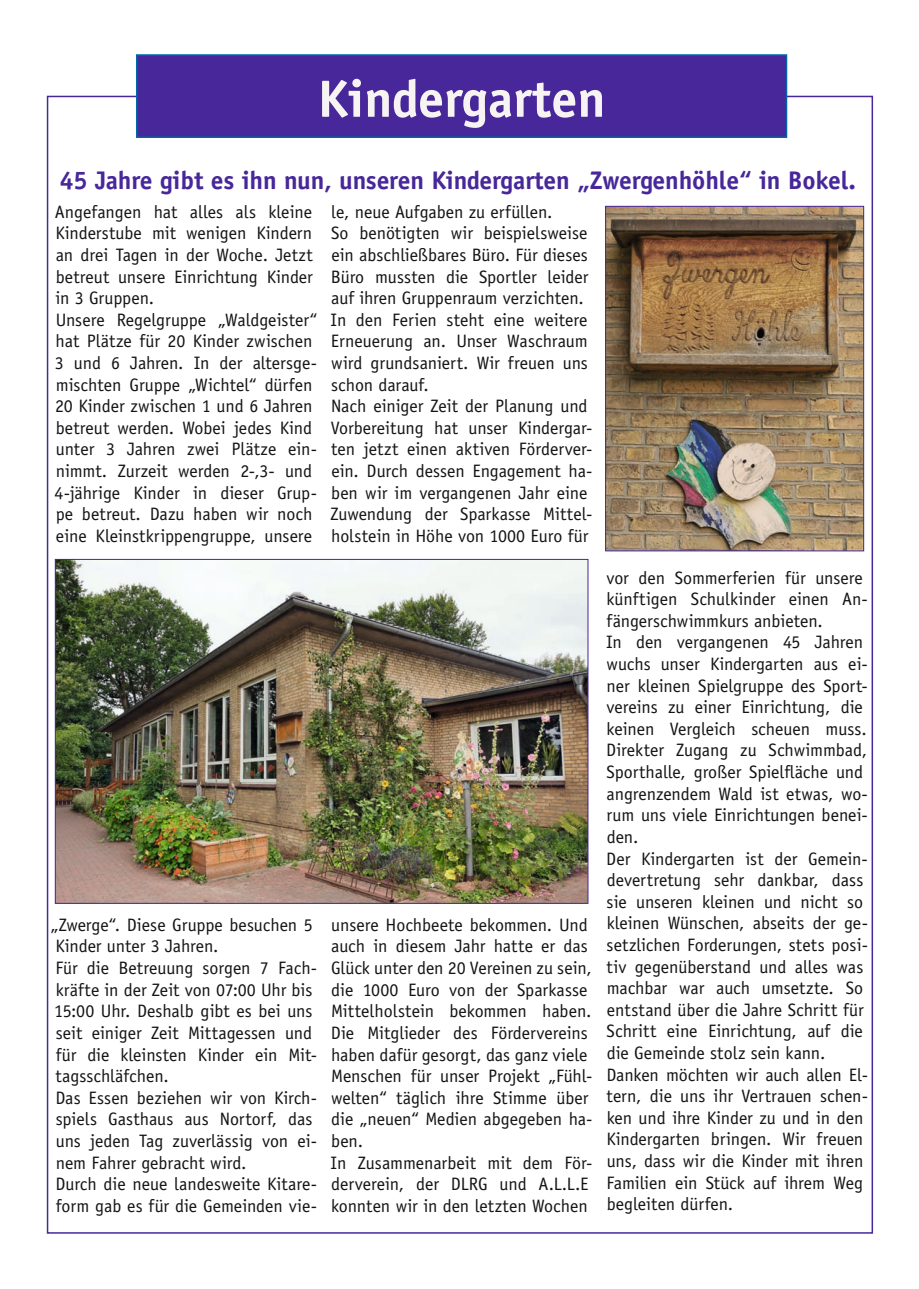
<style>
.page{position:relative;width:919px;height:1289px;background:#fff}
.page>*{position:absolute;margin:0;border:0;box-sizing:border-box;transform-origin:0 0}
.t1{font:700 52.5px "Officina Sans LT";color:#f6f3f2}
.t2{font:700 25.5px "Officina Sans LT";letter-spacing:-.005em;color:#47279a}
.t3{font:18px/21.6px "Officina Sans LT";letter-spacing:-.005em;color:#131413}
</style>
<div class="page">
<img style="left:46px;top:95px;width:827px;height:1139px">
<div style="left:137px;top:55px;width:649px;height:82px;background:#47279a"></div>
<div style="left:136px;top:54px;width:651px;height:84px;border:2px solid #0066a7"></div>
<h1 class="t1" style="left:317px;top:66px;width:289px">Kindergarten</h1>
<h2 class="t2" style="left:60px;top:164px;width:797px">45 Jahre gibt es ihn nun, unseren Kindergarten „Zwergenhöhle“ in Bokel.</h2>
<p class="t3" style="left:55px;top:201px;width:264px">Angefangen hat alles als kleine<br>Kinderstube mit wenigen Kindern an drei Tagen in der Woche. Jetzt betreut unsere Einrichtung Kinder in 3 Gruppen.<br>Unsere Regelgruppe „Waldgeister“ hat Plätze für 20 Kinder zwischen<br>3 und 6 Jahren. In der altersge&shy;mischten Gruppe „Wichtel“ dürfen<br>20 Kinder zwischen 1 und 6 Jahren betreut werden. Wobei jedes Kind unter 3 Jahren zwei Plätze ein&shy;nimmt. Zurzeit werden 2-,3- und<br>4-jährige Kinder in dieser Grup&shy;pe betreut. Dazu haben wir noch eine Kleinstkrippengruppe, unsere</p>
<p class="t3" style="left:330px;top:201px;width:263px">le, neue Aufgaben zu erfüllen.<br>So benötigten wir beispielsweise ein abschließbares Büro. Für dieses<br>Büro mussten die Sportler leider auf ihren Gruppenraum verzichten.<br>In den Ferien steht eine weitere<br>Erneuerung an. Unser Waschraum wird grundsaniert. Wir freuen uns schon darauf.<br>Nach einiger Zeit der Planung und<br>Vorbereitung hat unser Kindergar&shy;ten jetzt einen aktiven Förderver&shy;ein. Durch dessen Engagement ha&shy;ben wir im vergangenen Jahr eine<br>Zuwendung der Sparkasse Mittel&shy;holstein in Höhe von 1000 Euro für</p>
<p class="t3" style="left:51px;top:914px;width:268px">„Zwerge“. Diese Gruppe besuchen 5<br>Kinder unter 3 Jahren.<br>Für die Betreuung sorgen 7 Fach&shy;kräfte in der Zeit von 07:00 Uhr bis<br>15:00 Uhr. Deshalb gibt es bei uns seit einiger Zeit Mittagessen und für die kleinsten Kinder ein Mit&shy;tagsschläfchen.<br>Das Essen beziehen wir von Kirch&shy;spiels Gasthaus aus Nortorf, das uns jeden Tag zuverlässig von ei&shy;nem Fahrer gebracht wird.<br>Durch die neue landesweite Kitare&shy;form gab es für die Gemeinden vie-</p>
<p class="t3" style="left:330px;top:914px;width:263px">unsere Hochbeete bekommen. Und auch in diesem Jahr hatte er das<br>Glück unter den 20 Vereinen zu sein, die 1000 Euro von der Sparkasse<br>Mittelholstein bekommen haben.<br>Die Mitglieder des Fördervereins haben dafür gesorgt, das ganz viele<br>Menschen für unser Projekt „Fühl&shy;welten“ täglich ihre Stimme über die „neuen“ Medien abgegeben ha&shy;ben.<br>In Zusammenarbeit mit dem För&shy;derverein, der DLRG und A.L.L.E konnten wir in den letzten Wochen</p>
<p class="t3" style="left:606px;top:566px;width:263px">vor den Sommerferien für unsere künftigen Schulkinder einen An&shy;fängerschwimmkurs anbieten.<br>In den vergangenen 45 Jahren wuchs unser Kindergarten aus ei&shy;ner kleinen Spielgruppe des Sport&shy;vereins zu einer Einrichtung, die keinen Vergleich scheuen muss.<br>Direkter Zugang zu Schwimmbad,<br>Sporthalle, großer Spielfläche und angrenzendem Wald ist etwas, wo&shy;rum uns viele Einrichtungen benei&shy;den.<br>Der Kindergarten ist der Gemein&shy;devertretung sehr dankbar, dass sie unseren kleinen und nicht so kleinen Wünschen, abseits der ge&shy;setzlichen Forderungen, stets posi&shy;tiv gegenüberstand und alles was machbar war auch umsetzte. So entstand über die Jahre Schritt für<br>Schritt eine Einrichtung, auf die die Gemeinde stolz sein kann.<br>Danken möchten wir auch allen El&shy;tern, die uns ihr Vertrauen schen&shy;ken und ihre Kinder zu und in den<br>Kindergarten bringen. Wir freuen uns, dass wir die Kinder mit ihren<br>Familien ein Stück auf ihrem Weg begleiten dürfen.</p>
</div>
